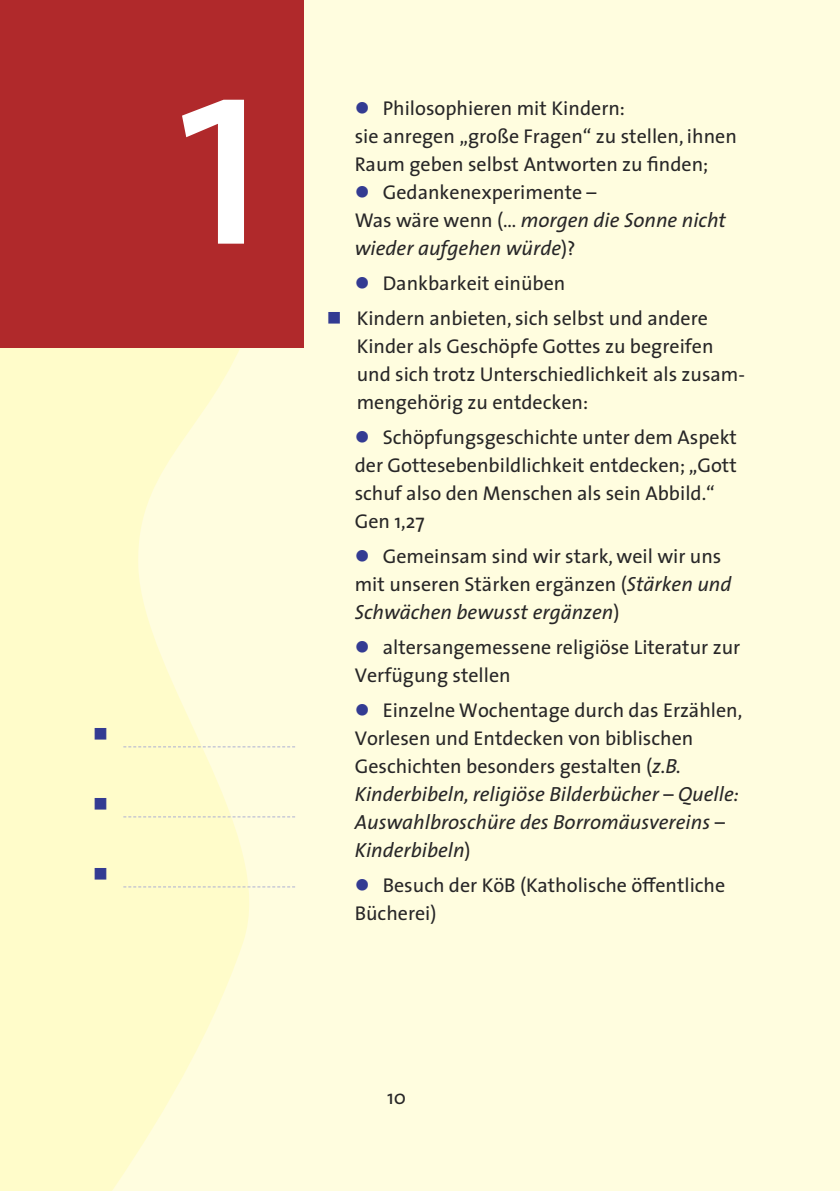
<style>
.page{position:relative;width:840px;height:1191px;background:#fff}
.page>*{position:absolute;margin:0;border:0;box-sizing:border-box;transform-origin:0 0}
.t1{font:280px "The Sans";color:#fff}
.t2{font:italic 20.4px/28px "The Sans";color:#272627}
.t3{font:20px/28px "The Sans";color:#272627}
.t4{font:20px "Wingdings";color:#333b92}
.s1{color:#333b92}
.s2{font-style:normal;font-size:20px}
.s3{font-style:italic;font-size:20.4px}
</style>
<div class="page">
<div style="left:0;top:0;width:839px;height:1191px;background:#fffddf"></div>
<svg style="left:0;top:348px;width:294px;height:843px;fill:#fffcca"></svg>
<div style="left:0;top:0;width:304px;height:348px;background:#b0292b"></div>
<svg style="left:123px;top:746px;width:172px;height:1px"></svg>
<svg style="left:123px;top:816px;width:172px;height:1px"></svg>
<svg style="left:123px;top:886px;width:172px;height:1px"></svg>
<h1 class="t1" style="left:175px;top:39px;width:96px">1</h1>
<p class="t4" style="left:93px;top:722px;width:16px">■</p>
<p class="t4" style="left:93px;top:792px;width:16px">■</p>
<p class="t4" style="left:93px;top:862px;width:16px">■</p>
<p class="t3" style="left:354px;top:96px;width:383px"><span class="s1">●</span> Philosophieren mit Kindern:<br>sie anregen „große Fragen“ zu stellen, ihnen<br>Raum geben selbst Antworten zu finden;</p>
<p class="t3" style="left:354px;top:180px;width:243px"><span class="s1">●</span> Gedankenexperimente –</p>
<p class="t2" style="left:354px;top:208px;width:372px"><span class="s2">Was wäre wenn (…</span> morgen die Sonne nicht wieder aufgehen würde<span class="s2">)?</span></p>
<p class="t3" style="left:354px;top:271px;width:212px"><span class="s1">●</span> Dankbarkeit einüben</p>
<p class="t3" style="left:356px;top:306px;width:390px;text-indent:-30px"><span class="s1">■</span> Kindern anbieten, sich selbst und andere Kinder als Geschöpfe Gottes zu begreifen und sich trotz Unterschiedlichkeit als zusam&shy;mengehörig zu entdecken:</p>
<p class="t3" style="left:354px;top:425px;width:383px"><span class="s1">●</span> Schöpfungsgeschichte unter dem Aspekt der Gottesebenbildlichkeit entdecken; „Gott schuf also den Menschen als sein Abbild.“ Gen 1,27</p>
<p class="t3" style="left:354px;top:544px;width:378px"><span class="s1">●</span> Gemeinsam sind wir stark, weil wir uns mit unseren Stärken ergänzen (<span class="s3">Stärken und</span></p>
<p class="t2" style="left:354px;top:600px;width:266px">Schwächen bewusst ergänzen<span class="s2">)</span></p>
<p class="t3" style="left:354px;top:635px;width:387px"><span class="s1">●</span> altersangemessene religiöse Literatur zur<br>Verfügung stellen</p>
<p class="t3" style="left:354px;top:698px;width:389px"><span class="s1">●</span> Einzelne Wochentage durch das Erzählen,<br>Vorlesen und Entdecken von biblischen<br>Geschichten besonders gestalten (<span class="s3">z.B.</span></p>
<p class="t2" style="left:354px;top:782px;width:385px">Kinderbibeln, religiöse Bilderbücher – Quelle:<br>Auswahlbroschüre des Borromäusvereins –<br>Kinderbibeln<span class="s2">)</span></p>
<p class="t3" style="left:354px;top:873px;width:372px"><span class="s1">●</span> Besuch der KöB (Katholische öffentliche<br>Bücherei)</p>
<p class="t3" style="left:387px;top:1085px;width:21px">10</p>
</div>
